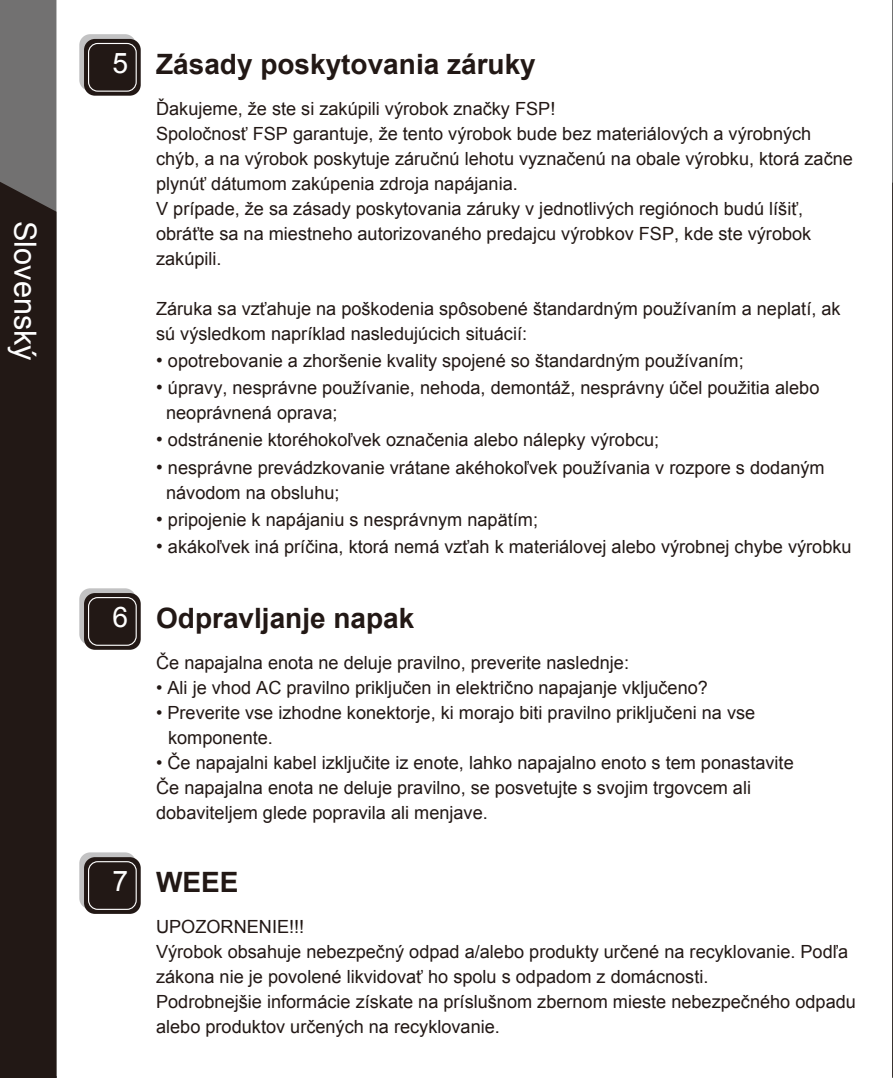
<style>
.page{position:relative;width:893px;height:1078px;background:#fff}
.page>*{position:absolute;margin:0;border:0;box-sizing:border-box;transform-origin:0 0}
.t1{font:30.8px "Arial";color:#fff}
.t2{font:28.4px "Arial";color:#fff}
.t3{font:700 28px "Arial";color:#221815}
.t4{font:18px/24.8px "Arial";color:#221815}
.s1{font-size:19.2px}
</style>
<div class="page">
<hr style="left:892px;top:0;width:1px;height:1077px;background:#727171">
<hr style="left:892px;top:182px;width:1px;height:895px;background:#221815">
<div style="left:0;top:0;width:56px;height:1077px;background:#727171"></div>
<div style="left:0;top:182px;width:56px;height:895px;background:#221815"></div>
<div style="left:79px;top:34px;width:57px;height:57px;background:#c2c2c3;border-radius:11px"></div>
<div style="left:84px;top:39px;width:57px;height:57px;background:#221815;border-radius:11px"></div>
<div style="left:88px;top:43px;width:49px;height:49px;border:1px solid #fff;border-radius:9px"></div>
<svg style="left:79px;top:588px;width:57px;height:57px"></svg>
<div style="left:84px;top:593px;width:57px;height:56px;background:#221815;border-radius:11px"></div>
<div style="left:88px;top:597px;width:49px;height:48px;border:1px solid #fff;border-radius:9px"></div>
<div style="left:79px;top:852px;width:57px;height:56px;background:#c2c2c3;border-radius:11px"></div>
<div style="left:84px;top:856px;width:57px;height:57px;background:#221815;border-radius:11px"></div>
<div style="left:88px;top:860px;width:49px;height:49px;border:1px solid #fff;border-radius:9px"></div>
<h1 class="t1" style="left:45px;top:221px;width:141px;rotate:90deg">Slovenský</h1>
<h2 class="t2" style="left:113px;top:44px;width:17px">5</h2>
<h3 class="t3" style="left:156px;top:45px;width:381px">Zásady poskytovania záruky</h3>
<p class="t4" style="left:156px;top:96px;width:698px">Ďakujeme, že ste si zakúpili výrobok značky FSP!<br>Spoločnosť FSP garantuje, že tento výrobok bude bez materiálových a výrobných chýb, a na výrobok poskytuje záručnú lehotu vyznačenú na obale výrobku, ktorá začne plynúť dátumom zakúpenia zdroja napájania.<br>V prípade, že sa zásady poskytovania záruky v jednotlivých regiónoch budú líšiť, obráťte sa na miestneho autorizovaného predajcu výrobkov FSP, kde ste výrobok zakúpili.</p>
<p class="t4" style="left:156px;top:296px;width:686px">Záruka sa vzťahuje na poškodenia spôsobené štandardným používaním a neplatí, ak sú výsledkom napríklad nasledujúcich situácií:</p>
<p class="t4" style="left:156px;top:348px;width:589px"><span class="s1">•</span> opotrebovanie a zhoršenie kvality spojené so štandardným používaním;</p>
<p class="t4" style="left:166px;top:375px;width:655px;text-indent:-10px"><span class="s1">•</span> úpravy, nesprávne používanie, nehoda, demontáž, nesprávny účel použitia alebo neoprávnená oprava;</p>
<p class="t4" style="left:156px;top:427px;width:505px"><span class="s1">•</span> odstránenie ktoréhokoľvek označenia alebo nálepky výrobcu;</p>
<p class="t4" style="left:166px;top:455px;width:660px;text-indent:-10px"><span class="s1">•</span> nesprávne prevádzkovanie vrátane akéhokoľvek používania v rozpore s dodaným návodom na obsluhu;</p>
<p class="t4" style="left:156px;top:507px;width:383px"><span class="s1">•</span> pripojenie k napájaniu s nesprávnym napätím;</p>
<p class="t4" style="left:156px;top:534px;width:697px"><span class="s1">•</span> akákoľvek iná príčina, ktorá nemá vzťah k materiálovej alebo výrobnej chybe výrobku</p>
<h2 class="t2" style="left:113px;top:598px;width:17px">6</h2>
<h3 class="t3" style="left:156px;top:599px;width:260px">Odpravljanje napak</h3>
<p class="t4" style="left:156px;top:650px;width:474px">Če napajalna enota ne deluje pravilno, preverite naslednje:</p>
<p class="t4" style="left:156px;top:675px;width:553px">• Ali je vhod AC pravilno priključen in električno napajanje vključeno?</p>
<p class="t4" style="left:168px;top:700px;width:589px;text-indent:-12px">• Preverite vse izhodne konektorje, ki morajo biti pravilno priključeni na vse komponente.</p>
<p class="t4" style="left:156px;top:750px;width:639px">• Če napajalni kabel izključite iz enote, lahko napajalno enoto s tem ponastavite<br>Če napajalna enota ne deluje pravilno, se posvetujte s svojim trgovcem ali dobaviteljem glede popravila ali menjave.</p>
<h2 class="t2" style="left:113px;top:862px;width:17px">7</h2>
<h3 class="t3" style="left:156px;top:863px;width:84px">WEEE</h3>
<p class="t4" style="left:156px;top:914px;width:701px">UPOZORNENIE!!!<br>Výrobok obsahuje nebezpečný odpad a/alebo produkty určené na recyklovanie. Podľa zákona nie je povolené likvidovať ho spolu s odpadom z domácnosti.<br>Podrobnejšie informácie získate na príslušnom zbernom mieste nebezpečného odpadu alebo produktov určených na recyklovanie.</p>
</div>
